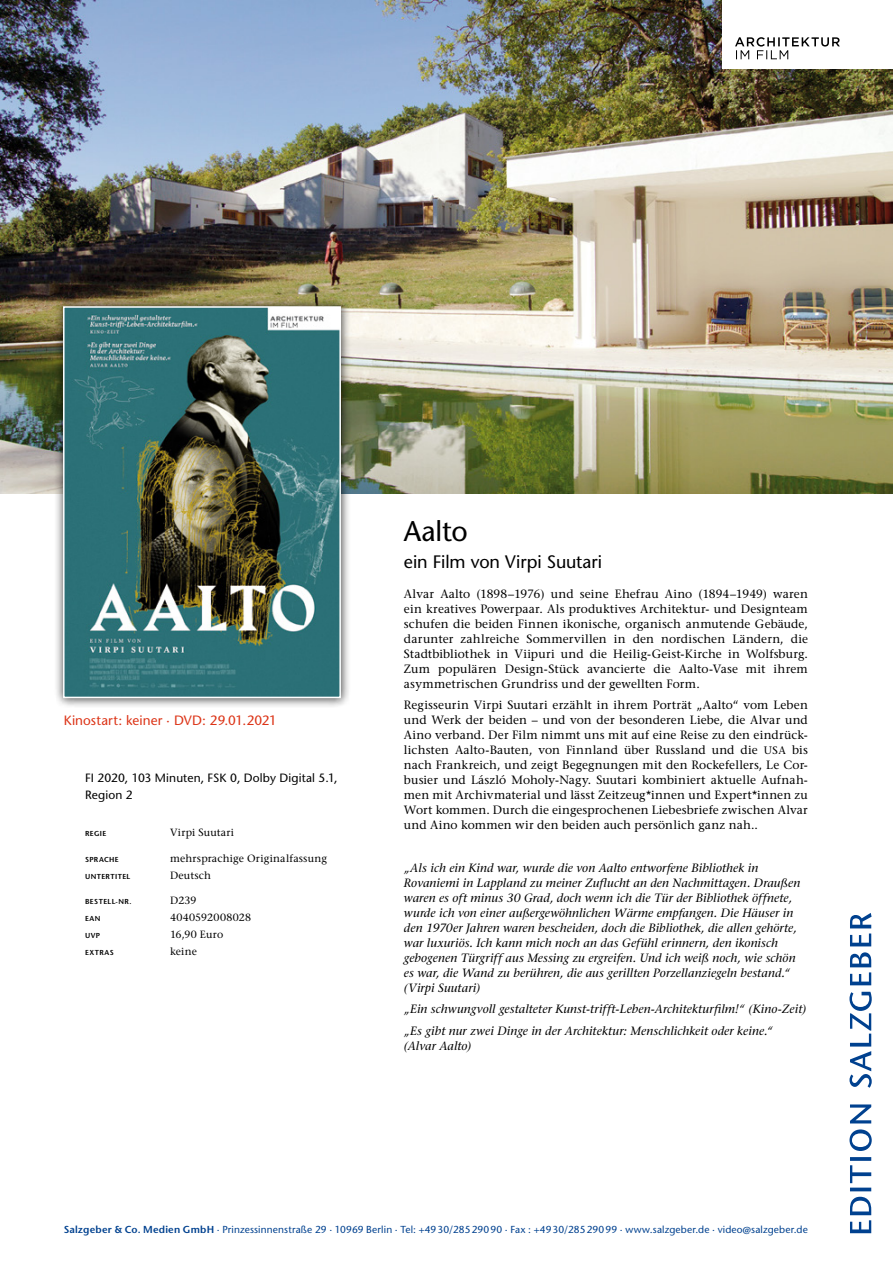
<style>
.page{position:relative;width:893px;height:1263px;background:#fff}
.page>*{position:absolute;margin:0;border:0;box-sizing:border-box;transform-origin:0 0}
.t1{font:28.5px "Stone Sans";letter-spacing:-.01em;color:#000}
.t2{font:18px "Stone Sans";letter-spacing:-.005em;color:#000}
.t3{font:13.5px "Stone Sans";letter-spacing:.005em;color:#dc3417}
.t4{font:500 12px/15px "Stone Serif Std";letter-spacing:.015em;color:#000;text-align:justify}
.t5{font:italic 500 12px/15px "Stone Serif Std";letter-spacing:.005em;color:#000}
.t6{font:12px/17px "Stone Sans";letter-spacing:.01em;color:#000}
.t7{font:500 10.5px "Stone Serif Std";letter-spacing:.02em;color:#000}
.t8{font:10.2px "Stone Sans";letter-spacing:.015em;color:#00418f}
.t9{font:600 7.2px "Stone Sans";letter-spacing:.055em;color:#000}
.s1{font-size:10.8px}
.s2{font-weight:600}
</style>
<div class="page">
<img style="left:0;top:0;width:893px;height:493px">
<div style="left:53px;top:296px;width:298px;height:412px;background:#000;opacity:.75"></div>
<img style="left:66px;top:309px;width:272px;height:386px">
<div style="left:63px;top:306px;width:278px;height:392px;border:2px solid #fff"></div>
<svg style="left:849px;top:913px;width:23px;height:320px"></svg>
<div style="left:723px;top:0;width:170px;height:68px;background:#fff"></div>
<svg style="left:735px;top:37px;width:105px;height:22px"></svg>
<p class="t3" style="left:64px;top:712px;width:215px">Kinostart: keiner · DVD: 29.01.2021</p>
<p class="t6" style="left:85px;top:770px;width:254px">FI 2020, 103 Minuten, FSK 0, Dolby Digital 5.1,<br>Region 2</p>
<p class="t9" style="left:85px;top:829px;width:23px">REGIE</p>
<p class="t7" style="left:170px;top:826px;width:66px">Virpi Suutari</p>
<p class="t9" style="left:85px;top:855px;width:35px">SPRACHE</p>
<p class="t7" style="left:170px;top:852px;width:159px">mehrsprachige Originalfassung</p>
<p class="t9" style="left:85px;top:872px;width:47px">UNTERTITEL</p>
<p class="t7" style="left:170px;top:869px;width:43px">Deutsch</p>
<p class="t9" style="left:85px;top:897px;width:48px">BESTELL-NR.</p>
<p class="t7" style="left:170px;top:894px;width:28px">D239</p>
<p class="t9" style="left:85px;top:914px;width:17px">EAN</p>
<p class="t7" style="left:170px;top:911px;width:83px">4040592008028</p>
<p class="t9" style="left:85px;top:931px;width:17px">UVP</p>
<p class="t7" style="left:170px;top:928px;width:55px">16,90 Euro</p>
<p class="t9" style="left:85px;top:948px;width:30px">EXTRAS</p>
<p class="t7" style="left:170px;top:945px;width:28px">keine</p>
<h1 class="t1" style="left:404px;top:514px;width:65px">Aalto</h1>
<h2 class="t2" style="left:404px;top:551px;width:200px">ein Film von Virpi Suutari</h2>
<p class="t4" style="left:404px;top:586px;width:405px">Alvar Aalto (1898–1976) und seine Ehefrau Aino (1894–1949) waren ein kreatives Powerpaar. Als produktives Architektur- und Designteam schufen die beiden Finnen ikonische, organisch anmutende Gebäude, darunter zahlreiche Sommervillen in den nordischen Ländern, die Stadtbibliothek in Viipuri und die Heilig-Geist-Kirche in Wolfsburg.<br>Zum populären Design-Stück avancierte die Aalto-Vase mit ihrem asymmetrischen Grundriss und der gewellten Form.</p>
<p class="t4" style="left:404px;top:697px;width:405px">Regisseurin Virpi Suutari erzählt in ihrem Porträt „Aalto“ vom Leben und Werk der beiden – und von der besonderen Liebe, die Alvar und Aino verband. Der Film nimmt uns mit auf eine Reise zu den eindrück&shy;lichsten Aalto-Bauten, von Finnland über Russland und die <span class="s1">USA</span> bis nach Frankreich, und zeigt Begegnungen mit den Rockefellers, Le Cor&shy;busier und László Moholy-Nagy. Suutari kombiniert aktuelle Aufnah&shy;men mit Archivmaterial und lässt Zeitzeug*innen und Expert*innen zu Wort kommen. Durch die eingesprochenen Liebesbriefe zwischen Alvar und Aino kommen wir den beiden auch persönlich ganz nah..</p>
<p class="t5" style="left:404px;top:860px;width:398px">„Als ich ein Kind war, wurde die von Aalto entworfene Bibliothek in Rovaniemi in Lappland zu meiner Zuflucht an den Nachmittagen. Draußen waren es oft minus 30 Grad, doch wenn ich die Tür der Bibliothek öffnete, wurde ich von einer außergewöhnlichen Wärme empfangen. Die Häuser in den 1970er Jahren waren bescheiden, doch die Bibliothek, die allen gehörte, war luxuriös. Ich kann mich noch an das Gefühl erinnern, den ikonisch gebogenen Türgriff aus Messing zu ergreifen. Und ich weiß noch, wie schön es war, die Wand zu berühren, die aus gerillten Porzellanziegeln bestand.“ (Virpi Suutari)</p>
<p class="t5" style="left:404px;top:999px;width:404px;line-height:21.3px">„Ein schwungvoll gestalteter Kunst-trifft-Leben-Architekturfilm!“ (Kino-Zeit) „Es gibt nur zwei Dinge in der Architektur: Menschlichkeit oder keine.“</p>
<p class="t5" style="left:404px;top:1038px;width:69px">(Alvar Aalto)</p>
<p class="t8" style="left:64px;top:1223px;width:746px"><span class="s2">Salzgeber &amp; Co. Medien GmbH</span> · Prinzessinnenstraße 29 · 10969 Berlin · Tel: +4930/28529090 · Fax : +4930/28529099 · www.salzgeber.de · video@salzgeber.de</p>
</div>
